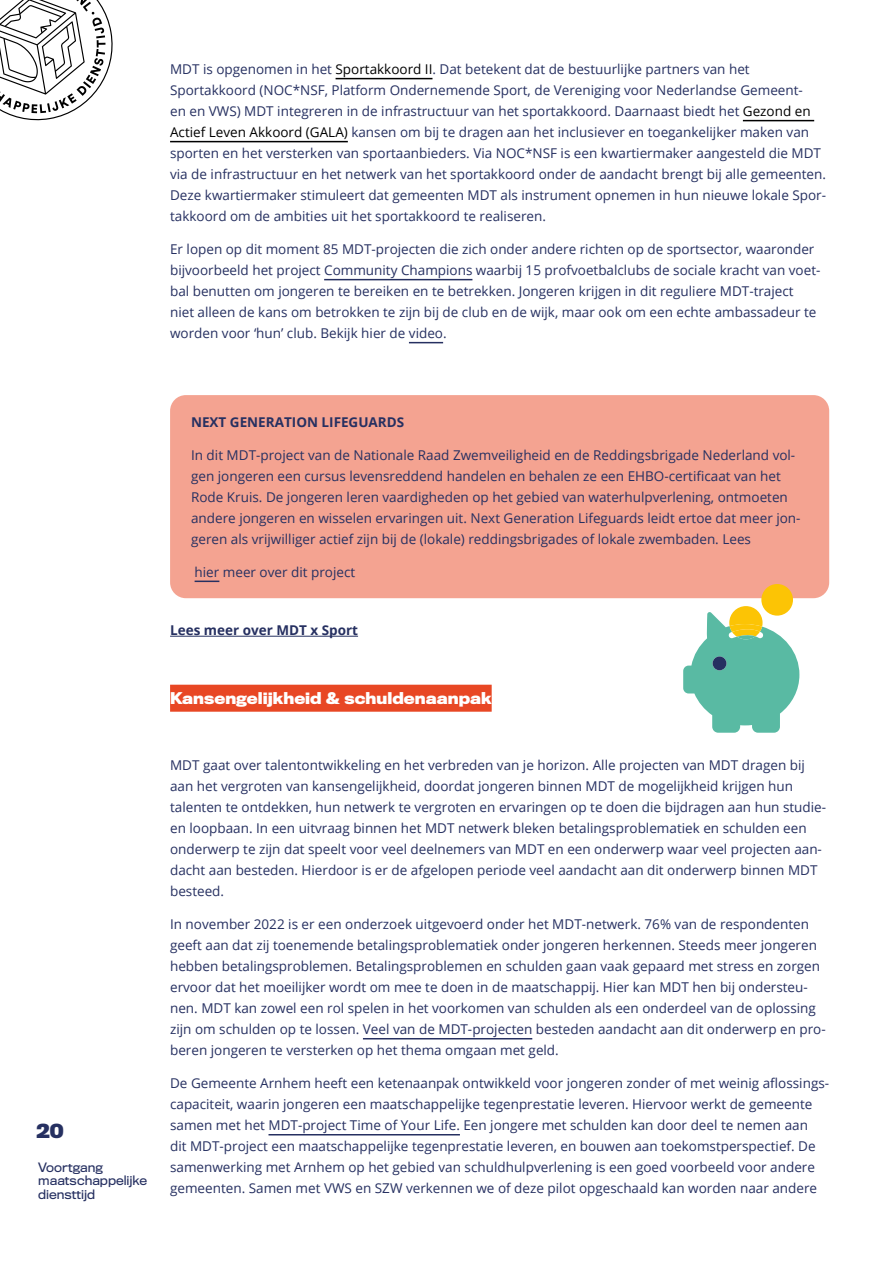
<style>
.page{position:relative;width:893px;height:1263px;background:#fff}
.page>*{position:absolute;margin:0;border:0;box-sizing:border-box;transform-origin:0 0}
.t1{font:700 18px "Titling Gothic FB";color:#263061}
.t2{font:700 15px "Titling Gothic FB";color:#fff}
.t3{font:13.5px/21px "Open Sans";color:#263061}
.t4{font:700 13.5px "Open Sans";color:#263061}
.t5{font:12px/13.8px "Titling Gothic FB";color:#263061}
.s1{color:#000}
</style>
<div class="page">
<svg style="left:0;top:0;width:113px;height:121px"></svg>
<hr style="left:336px;top:78px;width:96px;height:1px;background:#000">
<hr style="left:743px;top:120px;width:71px;height:1px;background:#000">
<hr style="left:170px;top:141px;width:178px;height:1px;background:#000">
<hr style="left:324px;top:279px;width:148px;height:1px;background:#263061">
<hr style="left:409px;top:342px;width:34px;height:1px;background:#263061">
<hr style="left:170px;top:636px;width:188px;height:1px;background:#263061">
<div style="left:170px;top:685px;width:322px;height:27px;background:#e84724"></div>
<hr style="left:363px;top:1038px;width:169px;height:1px;background:#263061">
<hr style="left:268px;top:1134px;width:192px;height:1px;background:#263061">
<div style="left:170px;top:395px;width:659px;height:203px;background:#f4a391;border-radius:16px"></div>
<svg style="left:195px;top:581px;width:24px;height:1px"></svg>
<svg style="left:683px;top:606px;width:116px;height:127px"></svg>
<div style="left:761px;top:584px;width:32px;height:32px;background:#fcc405;border-radius:50%"></div>
<p class="t3" style="left:170px;top:58px;width:657px">MDT is opgenomen in het <span class="s1">Sportakkoord II</span>. Dat betekent dat de bestuurlijke partners van het Sportakkoord (NOC*NSF, Platform Ondernemende Sport, de Vereniging voor Nederlandse Gemeent-<br>en en VWS) MDT integreren in de infrastructuur van het sportakkoord. Daarnaast biedt het <span class="s1">Gezond en Actief Leven Akkoord (GALA)</span> kansen om bij te dragen aan het inclusiever en toegankelijker maken van sporten en het versterken van sportaanbieders. Via NOC*NSF is een kwartiermaker aangesteld die MDT via de infrastructuur en het netwerk van het sportakkoord onder de aandacht brengt bij alle gemeenten.<br>Deze kwartiermaker stimuleert dat gemeenten MDT als instrument opnemen in hun nieuwe lokale Spor&shy;takkoord om de ambities uit het sportakkoord te realiseren.</p>
<p class="t3" style="left:170px;top:238px;width:652px">Er lopen op dit moment 85 MDT-projecten die zich onder andere richten op de sportsector, waaronder bijvoorbeeld het project Community Champions waarbij 15 profvoetbalclubs de sociale kracht van voet&shy;bal benutten om jongeren te bereiken en te betrekken. Jongeren krijgen in dit reguliere MDT-traject niet alleen de kans om betrokken te zijn bij de club en de wijk, maar ook om een echte ambassadeur te worden voor ‘hun’ club. Bekijk hier de video.</p>
<h1 class="t1" style="left:37px;top:1119px;width:29px">20</h1>
<p class="t5" style="left:38px;top:1160px;width:110px">Voortgang maatschappelijke diensttijd</p>
<p class="t4" style="left:191px;top:412px;width:215px">NEXT GENERATION LIFEGUARDS</p>
<p class="t3" style="left:191px;top:444px;width:611px">In dit MDT-project van de Nationale Raad Zwemveiligheid en de Reddingsbrigade Nederland vol&shy;gen jongeren een cursus levensreddend handelen en behalen ze een EHBO-certificaat van het Rode Kruis. De jongeren leren vaardigheden op het gebied van waterhulpverlening, ontmoeten andere jongeren en wisselen ervaringen uit. Next Generation Lifeguards leidt ertoe dat meer jon&shy;geren als vrijwilliger actief zijn bij de (lokale) reddingsbrigades of lokale zwembaden. Lees</p>
<p class="t3" style="left:195px;top:561px;width:162px">hier meer over dit project</p>
<p class="t4" style="left:170px;top:621px;width:190px">Lees meer over MDT x Sport</p>
<p class="t2" style="left:170px;top:689px;width:323px">Kansengelijkheid &amp; schuldenaanpak</p>
<p class="t3" style="left:170px;top:754px;width:658px">MDT gaat over talentontwikkeling en het verbreden van je horizon. Alle projecten van MDT dragen bij aan het vergroten van kansengelijkheid, doordat jongeren binnen MDT de mogelijkheid krijgen hun talenten te ontdekken, hun netwerk te vergroten en ervaringen op te doen die bijdragen aan hun studie&shy;en loopbaan. In een uitvraag binnen het MDT netwerk bleken betalingsproblematiek en schulden een onderwerp te zijn dat speelt voor veel deelnemers van MDT en een onderwerp waar veel projecten aan&shy;dacht aan besteden. Hierdoor is er de afgelopen periode veel aandacht aan dit onderwerp binnen MDT besteed.</p>
<p class="t3" style="left:170px;top:913px;width:657px">In november 2022 is er een onderzoek uitgevoerd onder het MDT-netwerk. 76% van de respondenten geeft aan dat zij toenemende betalingsproblematiek onder jongeren herkennen. Steeds meer jongeren hebben betalingsproblemen. Betalingsproblemen en schulden gaan vaak gepaard met stress en zorgen ervoor dat het moeilijker wordt om mee te doen in de maatschappij. Hier kan MDT hen bij ondersteu&shy;nen. MDT kan zowel een rol spelen in het voorkomen van schulden als een onderdeel van de oplossing zijn om schulden op te lossen. Veel van de MDT-projecten besteden aandacht aan dit onderwerp en pro&shy;beren jongeren te versterken op het thema omgaan met geld.</p>
<p class="t3" style="left:170px;top:1072px;width:661px">De Gemeente Arnhem heeft een ketenaanpak ontwikkeld voor jongeren zonder of met weinig aflossings&shy;capaciteit, waarin jongeren een maatschappelijke tegenprestatie leveren. Hiervoor werkt de gemeente samen met het MDT-project Time of Your Life. Een jongere met schulden kan door deel te nemen aan<br>dit MDT-project een maatschappelijke tegenprestatie leveren, en bouwen aan toekomstperspectief. De samenwerking met Arnhem op het gebied van schuldhulpverlening is een goed voorbeeld voor andere gemeenten. Samen met VWS en SZW verkennen we of deze pilot opgeschaald kan worden naar andere</p>
</div>
